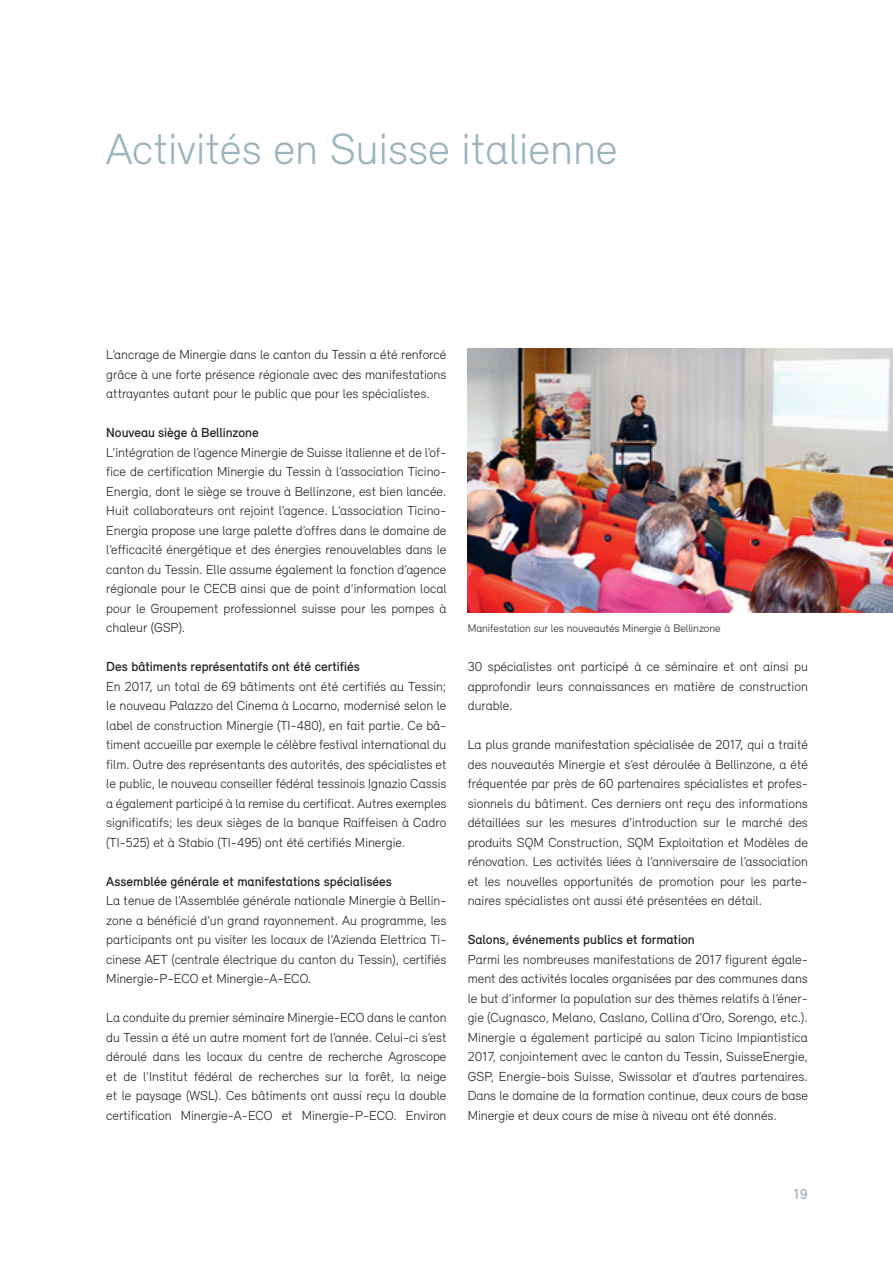
<style>
.page{position:relative;width:893px;height:1263px;background:#fff}
.page>*{position:absolute;margin:0;border:0;box-sizing:border-box;transform-origin:0 0}
.t1{font:300 45px "Relevant";color:#9bb4bd}
.t2{font:500 15px "Relevant";color:#9bb4bd}
.t3{font:300 13.5px/19.5px "Relevant";color:#231f20;text-align:justify}
.t4{font:500 13.5px "Relevant";color:#231f20}
.t5{font:300 11.25px "Relevant";color:#231f20}
</style>
<div class="page">
<img style="left:468px;top:349px;width:425px;height:264px">
<h1 class="t1" style="left:106px;top:123px;width:513px">Activités en Suisse italienne</h1>
<p class="t3" style="left:106px;top:345px;width:342px">L’ancrage de Minergie dans le canton du Tessin a été renforcé grâce à une forte présence régionale avec des manifestations attrayantes autant pour le public que pour les spécialistes.</p>
<p class="t4" style="left:106px;top:425px;width:154px">Nouveau siège à Bellinzone</p>
<p class="t3" style="left:106px;top:442px;width:342px;text-align:left">L’intégration de l’agence Minergie de Suisse italienne et de l’of&shy;fice de certification Minergie du Tessin à l’association Ticino-Energia, dont le siège se trouve à Bellinzone, est bien lancée.<br>Huit collaborateurs ont rejoint l’agence. L’association Ticino-Energia propose une large palette d’offres dans le domaine de l’efficacité énergétique et des énergies renouvelables dans le canton du Tessin. Elle assume également la fonction d’agence régionale pour le CECB ainsi que de point d’information local pour le Groupement professionnel suisse pour les pompes à chaleur (GSP).</p>
<p class="t4" style="left:106px;top:658px;width:255px">Des bâtiments représentatifs ont été certifiés</p>
<p class="t3" style="left:106px;top:676px;width:342px">En 2017, un total de 69 bâtiments ont été certifiés au Tessin; le nouveau Palazzo del Cinema à Locarno, modernisé selon le label de construction Minergie (TI-480), en fait partie. Ce bâ&shy;timent accueille par exemple le célèbre festival international du film. Outre des représentants des autorités, des spécialistes et le public, le nouveau conseiller fédéral tessinois Ignazio Cassis a également participé à la remise du certificat. Autres exemples significatifs; les deux sièges de la banque Raiffeisen à Cadro (TI-525) et à Stabio (TI-495) ont été certifiés Minergie.</p>
<p class="t4" style="left:106px;top:873px;width:287px">Assemblée générale et manifestations spécialisées</p>
<p class="t3" style="left:106px;top:890px;width:342px">La tenue de l’Assemblée générale nationale Minergie à Bellin&shy;zone a bénéficié d’un grand rayonnement. Au programme, les participants ont pu visiter les locaux de l’Azienda Elettrica Ti&shy;cinese AET (centrale électrique du canton du Tessin), certifiés Minergie-P-ECO et Minergie-A-ECO.</p>
<p class="t3" style="left:106px;top:1008px;width:342px">La conduite du premier séminaire Minergie-ECO dans le canton du Tessin a été un autre moment fort de l’année. Celui-ci s’est déroulé dans les locaux du centre de recherche Agroscope et de l’Institut fédéral de recherches sur la forêt, la neige et le paysage (WSL). Ces bâtiments ont aussi reçu la double certification Minergie-A-ECO et Minergie-P-ECO. Environ</p>
<p class="t5" style="left:468px;top:622px;width:254px">Manifestation sur les nouveautés Minergie à Bellinzone</p>
<p class="t3" style="left:468px;top:656px;width:342px">30 spécialistes ont participé à ce séminaire et ont ainsi pu approfondir leurs connaissances en matière de construction durable.</p>
<p class="t3" style="left:468px;top:734px;width:342px">La plus grande manifestation spécialisée de 2017, qui a traité des nouveautés Minergie et s’est déroulée à Bellinzone, a été fréquentée par près de 60 partenaires spécialistes et profes&shy;sionnels du bâtiment. Ces derniers ont reçu des informations détaillées sur les mesures d’introduction sur le marché des produits SQM Construction, SQM Exploitation et Modèles de rénovation. Les activités liées à l’anniversaire de l’association et les nouvelles opportunités de promotion pour les parte&shy;naires spécialistes ont aussi été présentées en détail.</p>
<p class="t4" style="left:468px;top:931px;width:228px">Salons, événements publics et formation</p>
<p class="t3" style="left:468px;top:949px;width:342px">Parmi les nombreuses manifestations de 2017 figurent égale&shy;ment des activités locales organisées par des communes dans le but d’informer la population sur des thèmes relatifs à l’éner&shy;gie (Cugnasco, Melano, Caslano, Collina d’Oro, Sorengo, etc.).<br>Minergie a également participé au salon Ticino Impiantistica 2017, conjointement avec le canton du Tessin, SuisseEnergie, GSP, Energie-bois Suisse, Swissolar et d’autres partenaires.<br>Dans le domaine de la formation continue, deux cours de base Minergie et deux cours de mise à niveau ont été donnés.</p>
<p class="t2" style="left:793px;top:1185px;width:17px">19</p>
</div>
